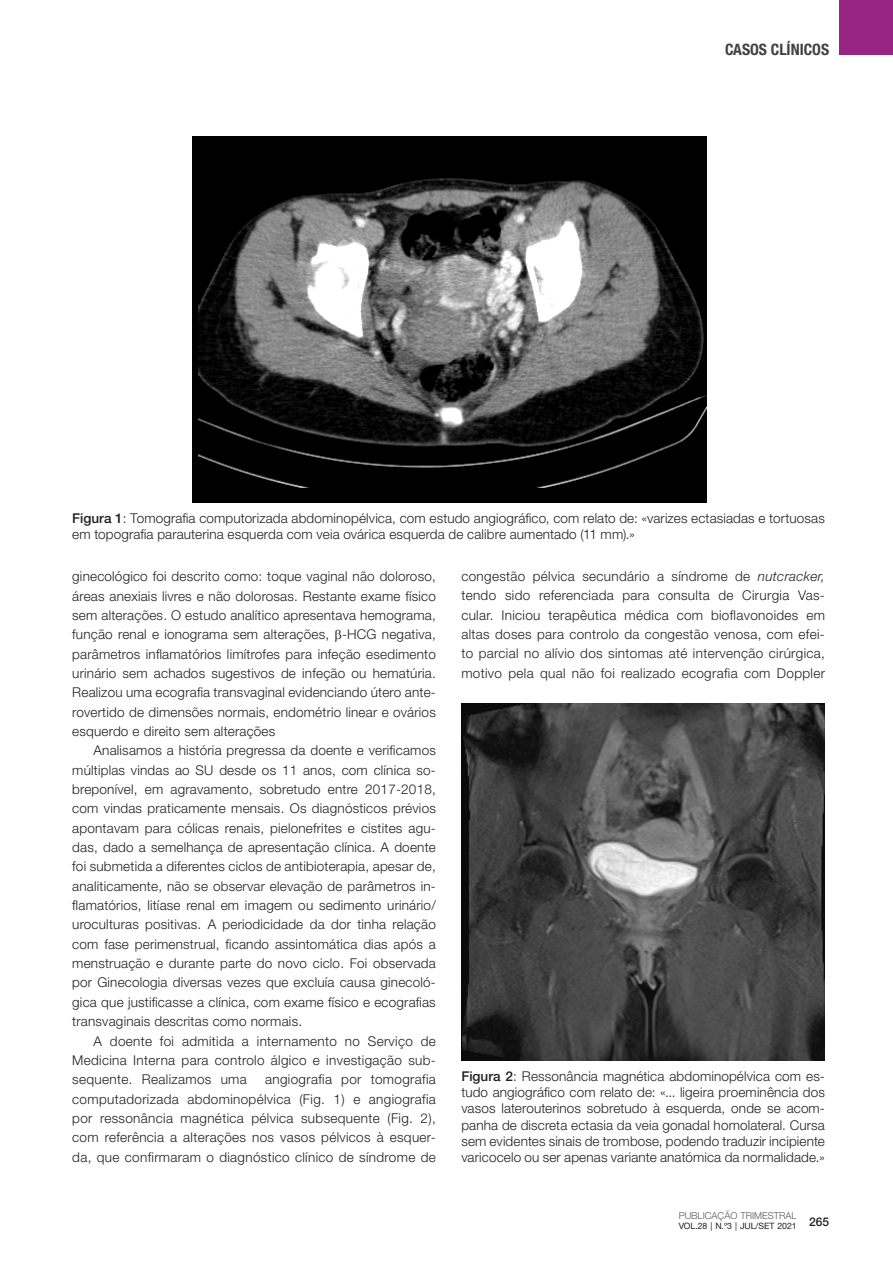
<style>
.page{position:relative;width:893px;height:1263px;background:#fff}
.page>*{position:absolute;margin:0;border:0;box-sizing:border-box;transform-origin:0 0}
.t1{font:700 condensed 15.75px "Helvetica Neue LT Std";color:#414142}
.t2{font:300 13.5px/19.4px "Helvetica Neue LT Std";letter-spacing:.015em;color:#231f20;text-align:justify}
.t3{font:500 12px "Helvetica Neue LT Std";color:#231f20}
.t4{font:300 9.6px "Helvetica Neue LT Std";color:#58595b}
.t5{font:8.7px "Helvetica Neue LT Std";letter-spacing:-.005em;color:#231f20}
.s1{font-weight:500}
.s2{font-style:italic}
</style>
<div class="page">
<div style="left:838px;top:0;width:55px;height:55px;background:#972581"></div>
<img style="left:192px;top:136px;width:514px;height:367px">
<img style="left:461px;top:703px;width:364px;height:358px">
<p class="t1" style="left:725px;top:39px;width:106px">CASOS CLÍNICOS</p>
<p class="t2" style="left:72px;top:510px;width:754px;line-height:16.2px"><span class="s1">Figura 1</span>: Tomografia computorizada abdominopélvica, com estudo angiográfico, com relato de: «varizes ectasiadas e tortuosas em topografia parauterina esquerda com veia ovárica esquerda de calibre aumentado (11 mm).»</p>
<p class="t2" style="left:72px;top:566px;width:365px">ginecológico foi descrito como: toque vaginal não doloroso, áreas anexiais livres e não dolorosas. Restante exame físico sem alterações. O estudo analítico apresentava hemograma, função renal e ionograma sem alterações, -HCG negativa, parâmetros inflamatórios limítrofes para infeção esedimento urinário sem achados sugestivos de infeção ou hematúria.<br>Realizou uma ecografia transvaginal evidenciando útero ante&shy;rovertido de dimensões normais, endométrio linear e ovários esquerdo e direito sem alterações</p>
<p class="t2" style="left:72px;top:740px;width:365px;text-indent:21px">Analisamos a história pregressa da doente e verificamos múltiplas vindas ao SU desde os 11 anos, com clínica so&shy;breponível, em agravamento, sobretudo entre 2017-2018, com vindas praticamente mensais. Os diagnósticos prévios apontavam para cólicas renais, pielonefrites e cistites agu&shy;das, dado a semelhança de apresentação clínica. A doente foi submetida a diferentes ciclos de antibioterapia, apesar de, analiticamente, não se observar elevação de parâmetros in&shy;flamatórios, litíase renal em imagem ou sedimento urinário/ uroculturas positivas. A periodicidade da dor tinha relação com fase perimenstrual, ficando assintomática dias após a menstruação e durante parte do novo ciclo. Foi observada por Ginecologia diversas vezes que excluía causa ginecoló&shy;gica que justificasse a clínica, com exame físico e ecografias transvaginais descritas como normais.</p>
<p class="t2" style="left:72px;top:1031px;width:365px;text-indent:21px">A doente foi admitida a internamento no Serviço de Medicina Interna para controlo álgico e investigação sub&shy;sequente. Realizamos uma</p>
<p class="t2" style="left:72px;top:1069px;width:365px;text-indent:193px">angiografia por tomografia computadorizada abdominopélvica (Fig. 1) e angiografia por ressonância magnética pélvica subsequente (Fig. 2), com referência a alterações nos vasos pélvicos à esquer&shy;da, que confirmaram o diagnóstico clínico de síndrome de</p>
<p class="t2" style="left:461px;top:566px;width:365px">congestão pélvica secundário a síndrome de <span class="s2">nutcracker, </span>tendo sido referenciada para consulta de Cirurgia Vas&shy;cular. Iniciou terapêutica médica com bioflavonoides em altas doses para controlo da congestão venosa, com efei&shy;to parcial no alívio dos sintomas até intervenção cirúrgica, motivo pela qual não foi realizado ecografia com Doppler</p>
<p class="t2" style="left:461px;top:1068px;width:365px;line-height:16.2px"><span class="s1">Figura 2</span>: Ressonância magnética abdominopélvica com es&shy;tudo angiográfico com relato de: «... ligeira proeminência dos vasos laterouterinos sobretudo à esquerda, onde se acom&shy;panha de discreta ectasia da veia gonadal homolateral. Cursa sem evidentes sinais de trombose, podendo traduzir incipiente varicocelo ou ser apenas variante anatómica da normalidade.»</p>
<p class="t4" style="left:679px;top:1209px;width:120px">PUBLICAÇÃO TRIMESTRAL</p>
<p class="t5" style="left:679px;top:1221px;width:120px">VOL.28 | N.º3 | JUL/SET 2021</p>
<p class="t3" style="left:809px;top:1215px;width:22px">265</p>
</div>
